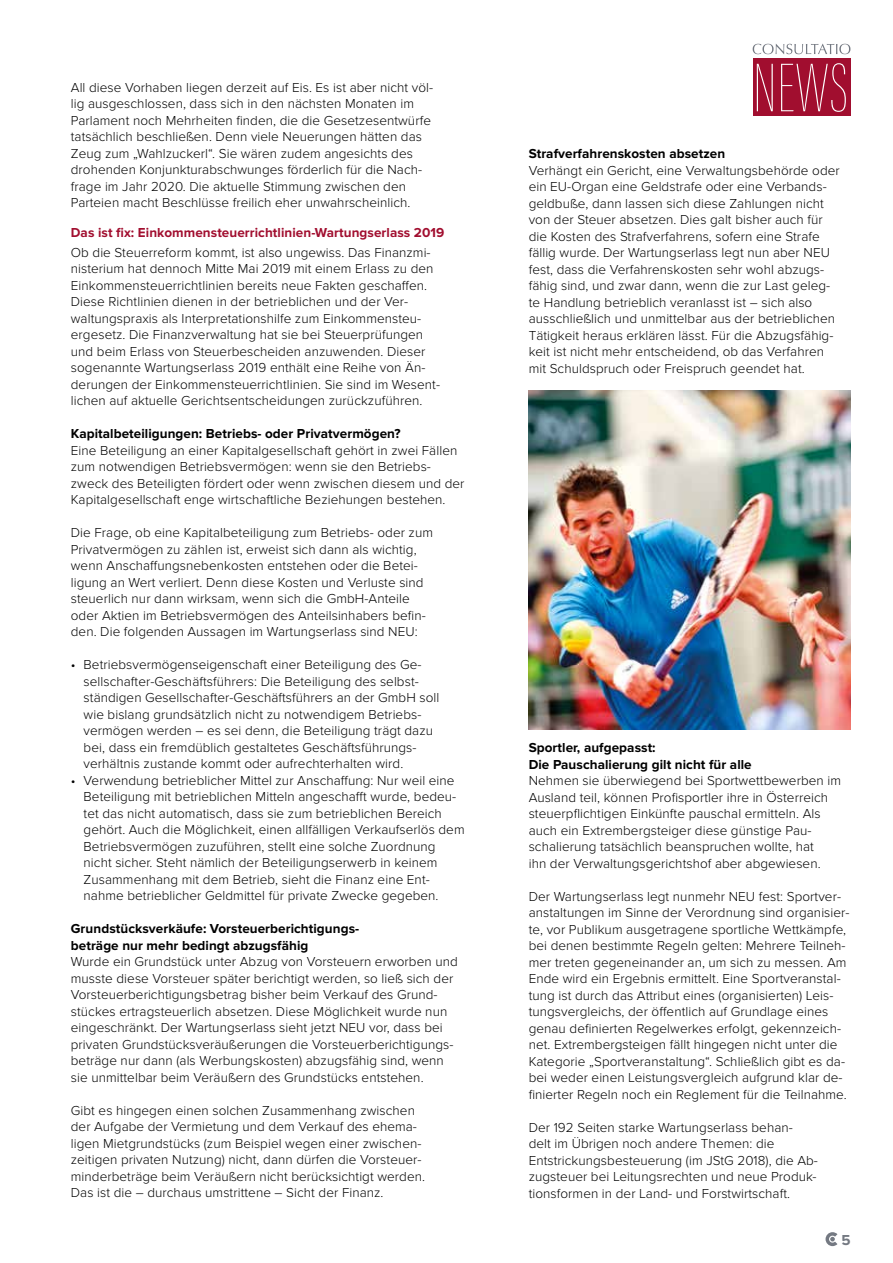
<style>
.page{position:relative;width:893px;height:1263px;background:#fff}
.page>*{position:absolute;margin:0;border:0;box-sizing:border-box;transform-origin:0 0}
.t1{font:100 71.25px "Acumin Pro Extra Cond";color:#fff}
.t2{font:700 15px "Proxima Nova";color:#747982}
.t3{font:300 13.5px/16.5px "Proxima Nova";letter-spacing:.005em;color:#000}
.t4{font:700 13.5px/16.5px "Proxima Nova";letter-spacing:.005em;color:#000}
.t5{font:700 13.5px "Proxima Nova";letter-spacing:.005em;color:#a10e2f}
</style>
<div class="page">
<svg style="left:753px;top:44px;width:97px;height:10px"></svg>
<div style="left:753px;top:59px;width:97px;height:57px;background:#a10e2f"></div>
<svg style="left:825px;top:1232px;width:12px;height:14px"></svg>
<img style="left:529px;top:390px;width:321px;height:339px">
<p class="t3" style="left:71px;top:80px;width:364px">All diese Vorhaben liegen derzeit auf Eis. Es ist aber nicht völ&shy;lig ausgeschlossen, dass sich in den nächsten Monaten im Parlament noch Mehrheiten finden, die die Gesetzesentwürfe tatsächlich beschließen. Denn viele Neuerungen hätten das Zeug zum „Wahlzuckerl“. Sie wären zudem angesichts des drohenden Konjunkturabschwunges förderlich für die Nach&shy;frage im Jahr 2020. Die aktuelle Stimmung zwischen den Parteien macht Beschlüsse freilich eher unwahrscheinlich.</p>
<p class="t5" style="left:71px;top:225px;width:375px">Das ist fix: Einkommensteuerrichtlinien-Wartungserlass 2019</p>
<p class="t3" style="left:71px;top:245px;width:371px">Ob die Steuerreform kommt, ist also ungewiss. Das Finanzmi&shy;nisterium hat dennoch Mitte Mai 2019 mit einem Erlass zu den Einkommensteuerrichtlinien bereits neue Fakten geschaffen.<br>Diese Richtlinien dienen in der betrieblichen und der Ver&shy;waltungspraxis als Interpretationshilfe zum Einkommensteu&shy;ergesetz. Die Finanzverwaltung hat sie bei Steuerprüfungen und beim Erlass von Steuerbescheiden anzuwenden. Dieser sogenannte Wartungserlass 2019 enthält eine Reihe von Än&shy;derungen der Einkommensteuerrichtlinien. Sie sind im Wesent&shy;lichen auf aktuelle Gerichtsentscheidungen zurückzuführen.</p>
<p class="t4" style="left:71px;top:426px;width:331px">Kapitalbeteiligungen: Betriebs- oder Privatvermögen?</p>
<p class="t3" style="left:71px;top:442px;width:395px">Eine Beteiligung an einer Kapitalgesellschaft gehört in zwei Fällen zum notwendigen Betriebsvermögen: wenn sie den Betriebs&shy;zweck des Beteiligten fördert oder wenn zwischen diesem und der Kapitalgesellschaft enge wirtschaftliche Beziehungen bestehen.</p>
<p class="t3" style="left:71px;top:525px;width:364px">Die Frage, ob eine Kapitalbeteiligung zum Betriebs- oder zum Privatvermögen zu zählen ist, erweist sich dann als wichtig, wenn Anschaffungsnebenkosten entstehen oder die Betei&shy;ligung an Wert verliert. Denn diese Kosten und Verluste sind steuerlich nur dann wirksam, wenn sich die GmbH-Anteile oder Aktien im Betriebsvermögen des Anteilsinhabers befin&shy;den. Die folgenden Aussagen im Wartungserlass sind NEU:</p>
<p class="t3" style="left:84px;top:657px;width:357px;text-indent:-13px">• Betriebsvermögenseigenschaft einer Beteiligung des Ge&shy;sellschafter-Geschäftsführers: Die Beteiligung des selbst&shy;ständigen Gesellschafter-Geschäftsführers an der GmbH soll wie bislang grundsätzlich nicht zu notwendigem Betriebs&shy;vermögen werden – es sei denn, die Beteiligung trägt dazu bei, dass ein fremdüblich gestaltetes Geschäftsführungs&shy;verhältnis zustande kommt oder aufrechterhalten wird.</p>
<p class="t3" style="left:84px;top:772px;width:383px;text-indent:-13px">• Verwendung betrieblicher Mittel zur Anschaffung: Nur weil eine Beteiligung mit betrieblichen Mitteln angeschafft wurde, bedeu&shy;tet das nicht automatisch, dass sie zum betrieblichen Bereich gehört. Auch die Möglichkeit, einen allfälligen Verkaufserlös dem Betriebsvermögen zuzuführen, stellt eine solche Zuordnung nicht sicher. Steht nämlich der Beteiligungserwerb in keinem Zusammenhang mit dem Betrieb, sieht die Finanz eine Ent&shy;nahme betrieblicher Geldmittel für private Zwecke gegeben.</p>
<p class="t4" style="left:71px;top:921px;width:290px">Grundstücksverkäufe: Vorsteuerberichtigungs&shy;beträge nur mehr bedingt abzugsfähig</p>
<p class="t3" style="left:71px;top:954px;width:388px">Wurde ein Grundstück unter Abzug von Vorsteuern erworben und musste diese Vorsteuer später berichtigt werden, so ließ sich der Vorsteuerberichtigungsbetrag bisher beim Verkauf des Grund&shy;stückes ertragsteuerlich absetzen. Diese Möglichkeit wurde nun eingeschränkt. Der Wartungserlass sieht jetzt NEU vor, dass bei privaten Grundstücksveräußerungen die Vorsteuerberichtigungs&shy;beträge nur dann (als Werbungskosten) abzugsfähig sind, wenn sie unmittelbar beim Veräußern des Grundstücks entstehen.</p>
<p class="t3" style="left:71px;top:1102px;width:356px">Gibt es hingegen einen solchen Zusammenhang zwischen der Aufgabe der Vermietung und dem Verkauf des ehema&shy;ligen Mietgrundstücks (zum Beispiel wegen einer zwischen&shy;zeitigen privaten Nutzung) nicht, dann dürfen die Vorsteuer&shy;minderbeträge beim Veräußern nicht berücksichtigt werden.<br>Das ist die – durchaus umstrittene – Sicht der Finanz.</p>
<h1 class="t1" style="left:753px;top:46px;width:97px">NEWS</h1>
<p class="t4" style="left:529px;top:146px;width:198px">Strafverfahrenskosten absetzen</p>
<p class="t3" style="left:529px;top:162px;width:313px">Verhängt ein Gericht, eine Verwaltungsbehörde oder ein EU-Organ eine Geldstrafe oder eine Verbands&shy;geldbuße, dann lassen sich diese Zahlungen nicht von der Steuer absetzen. Dies galt bisher auch für die Kosten des Strafverfahrens, sofern eine Strafe fällig wurde. Der Wartungserlass legt nun aber NEU fest, dass die Verfahrenskosten sehr wohl abzugs&shy;fähig sind, und zwar dann, wenn die zur Last geleg&shy;te Handlung betrieblich veranlasst ist – sich also ausschließlich und unmittelbar aus der betrieblichen Tätigkeit heraus erklären lässt. Für die Abzugsfähig&shy;keit ist nicht mehr entscheidend, ob das Verfahren mit Schuldspruch oder Freispruch geendet hat.</p>
<p class="t4" style="left:529px;top:740px;width:225px">Sportler, aufgepasst:<br>Die Pauschalierung gilt nicht für alle</p>
<p class="t3" style="left:529px;top:773px;width:314px">Nehmen sie überwiegend bei Sportwettbewerben im Ausland teil, können Profisportler ihre in Österreich steuerpflichtigen Einkünfte pauschal ermitteln. Als auch ein Extrembergsteiger diese günstige Pau&shy;schalierung tatsächlich beanspruchen wollte, hat<br>ihn der Verwaltungsgerichtshof aber abgewiesen.</p>
<p class="t3" style="left:529px;top:888px;width:322px">Der Wartungserlass legt nunmehr NEU fest: Sportver&shy;anstaltungen im Sinne der Verordnung sind organisier&shy;te, vor Publikum ausgetragene sportliche Wettkämpfe, bei denen bestimmte Regeln gelten: Mehrere Teilneh&shy;mer treten gegeneinander an, um sich zu messen. Am Ende wird ein Ergebnis ermittelt. Eine Sportveranstal&shy;tung ist durch das Attribut eines (organisierten) Leis&shy;tungsvergleichs, der öffentlich auf Grundlage eines genau definierten Regelwerkes erfolgt, gekennzeich&shy;net. Extrembergsteigen fällt hingegen nicht unter die Kategorie „Sportveranstaltung“. Schließlich gibt es da&shy;bei weder einen Leistungsvergleich aufgrund klar de&shy;finierter Regeln noch ein Reglement für die Teilnahme.</p>
<p class="t3" style="left:529px;top:1119px;width:291px">Der 192 Seiten starke Wartungserlass behan&shy;delt im Übrigen noch andere Themen: die Entstrickungsbesteuerung (im JStG 2018), die Ab&shy;zugsteuer bei Leitungsrechten und neue Produk&shy;tionsformen in der Land- und Forstwirtschaft.</p>
<p class="t2" style="left:841px;top:1231px;width:11px">5</p>
</div>
